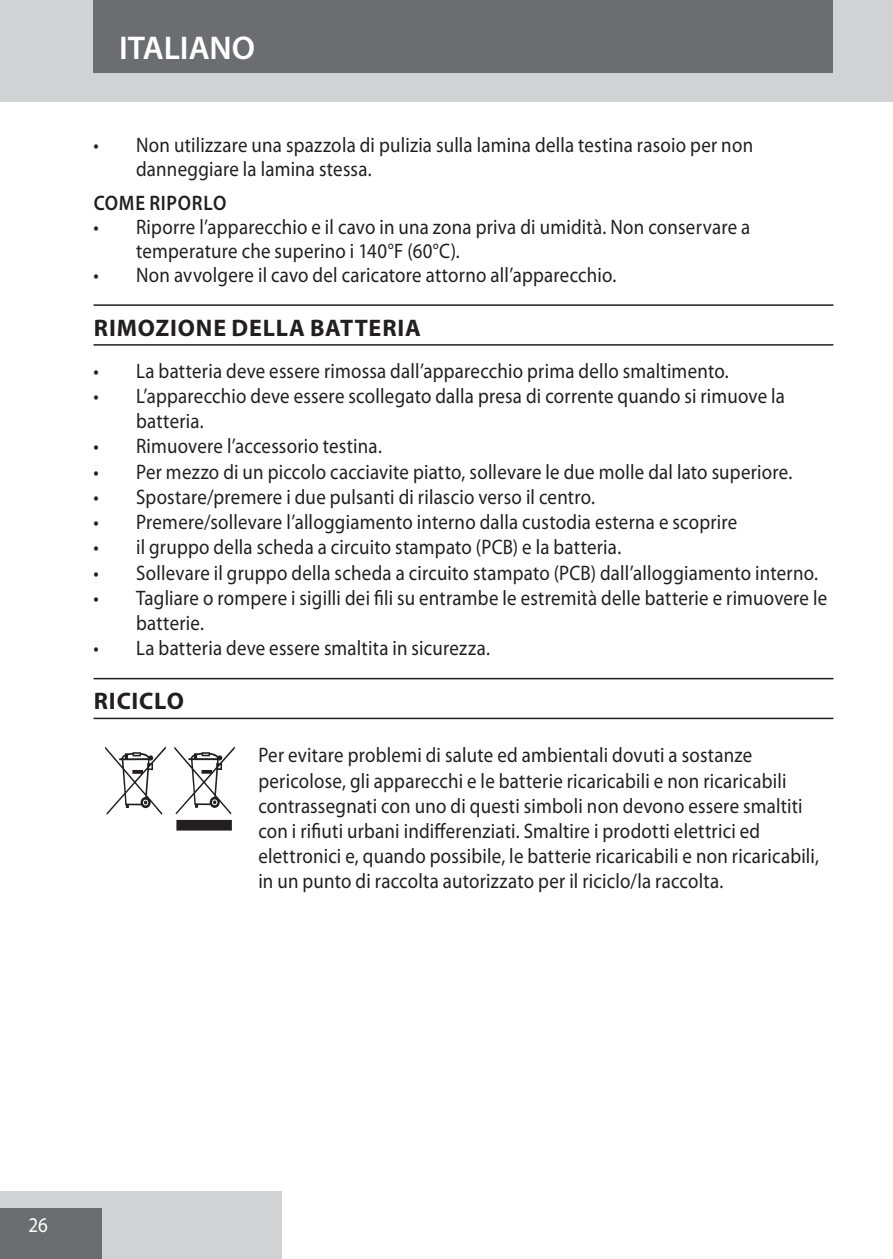
<style>
.page{position:relative;width:893px;height:1259px;background:#fff}
.page>*{position:absolute;margin:0;border:0;box-sizing:border-box;transform-origin:0 0}
.default{font:120px "Myriad Mine";color:#231f20;scale:.9 1}
.t1{font:600 33px "Myriad Pro";color:#fff}
.t2{font:700 24px "Myriad Pro";letter-spacing:.035em;color:#231f20}
.default-2{font:21px/25.2px "Myriad Pro";letter-spacing:.01em;color:#231f20;scale:.9 1}
.t3{font:600 21px "Myriad Pro";letter-spacing:.035em;color:#231f20;scale:.9 1}
.t4{font:21px "Myriad Pro";color:#fff;scale:.9 1}
</style>
<div class="page">
<div style="left:0;top:0;width:893px;height:102px;background:#d1d2d4"></div>
<div style="left:0;top:1191px;width:282px;height:68px;background:#d1d2d4"></div>
<div style="left:0;top:1208px;width:102px;height:51px;background:#6c6d70"></div>
<div style="left:94px;top:0;width:739px;height:73px;background:#6c6d70"></div>
<hr style="left:94px;top:304px;width:739px;height:2px;background:#231f20">
<hr style="left:94px;top:344px;width:739px;height:2px;background:#231f20">
<hr style="left:94px;top:678px;width:739px;height:1px;background:#231f20">
<hr style="left:94px;top:717px;width:739px;height:2px;background:#231f20">
<p class="t1" style="left:119px;top:27px;width:138px">ITALIANO</p>
<p class="default-2" style="left:136px;top:132px;width:687px;line-height:24px;text-indent:-43px">• Non utilizzare una spazzola di pulizia sulla lamina della testina rasoio per non danneggiare la lamina stessa.</p>
<p class="t3" style="left:94px;top:189px;width:149px">COME RIPORLO</p>
<p class="default-2" style="left:136px;top:214px;width:684px;line-height:24px;text-indent:-43px">• Riporre l’apparecchio e il cavo in una zona priva di umidità. Non conservare a temperature che superino i 140°F (60°C).</p>
<p class="default-2" style="left:94px;top:262px;width:583px">• Non avvolgere il cavo del caricatore attorno all’apparecchio.</p>
<p class="t2" style="left:94px;top:312px;width:329px">RIMOZIONE DELLA BATTERIA</p>
<p class="default-2" style="left:94px;top:358px;width:707px">• La batteria deve essere rimossa dall’apparecchio prima dello smaltimento.</p>
<p class="default-2" style="left:136px;top:383px;width:723px;text-indent:-43px">• L’apparecchio deve essere scollegato dalla presa di corrente quando si rimuove la batteria.</p>
<p class="default-2" style="left:94px;top:433px;width:322px">• Rimuovere l’accessorio testina.</p>
<p class="default-2" style="left:94px;top:459px;width:778px">• Per mezzo di un piccolo cacciavite piatto, sollevare le due molle dal lato superiore.</p>
<p class="default-2" style="left:94px;top:484px;width:559px">• Spostare/premere i due pulsanti di rilascio verso il centro.</p>
<p class="default-2" style="left:94px;top:509px;width:717px">• Premere/sollevare l’alloggiamento interno dalla custodia esterna e scoprire</p>
<p class="default-2" style="left:94px;top:534px;width:588px">• il gruppo della scheda a circuito stampato (PCB) e la batteria.</p>
<p class="default-2" style="left:94px;top:559px;width:807px">• Sollevare il gruppo della scheda a circuito stampato (PCB) dall’alloggiamento interno.</p>
<p class="default-2" style="left:136px;top:585px;width:769px;text-indent:-43px">• Tagliare o rompere i sigilli dei fili su entrambe le estremità delle batterie e rimuovere le batterie.</p>
<p class="default-2" style="left:94px;top:635px;width:442px">• La batteria deve essere smaltita in sicurezza.</p>
<p class="t2" style="left:94px;top:685px;width:92px">RICICLO</p>
<p class="default" style="left:105px;top:729px;width:151px">W</p>
<p class="default-2" style="left:258px;top:742px;width:625px">Per evitare problemi di salute ed ambientali dovuti a sostanze pericolose, gli apparecchi e le batterie ricaricabili e non ricaricabili contrassegnati con uno di questi simboli non devono essere smaltiti con i rifiuti urbani indifferenziati. Smaltire i prodotti elettrici ed elettronici e, quando possibile, le batterie ricaricabili e non ricaricabili, in un punto di raccolta autorizzato per il riciclo/la raccolta.</p>
<p class="t4" style="left:29px;top:1212px;width:23px">26</p>
</div>
